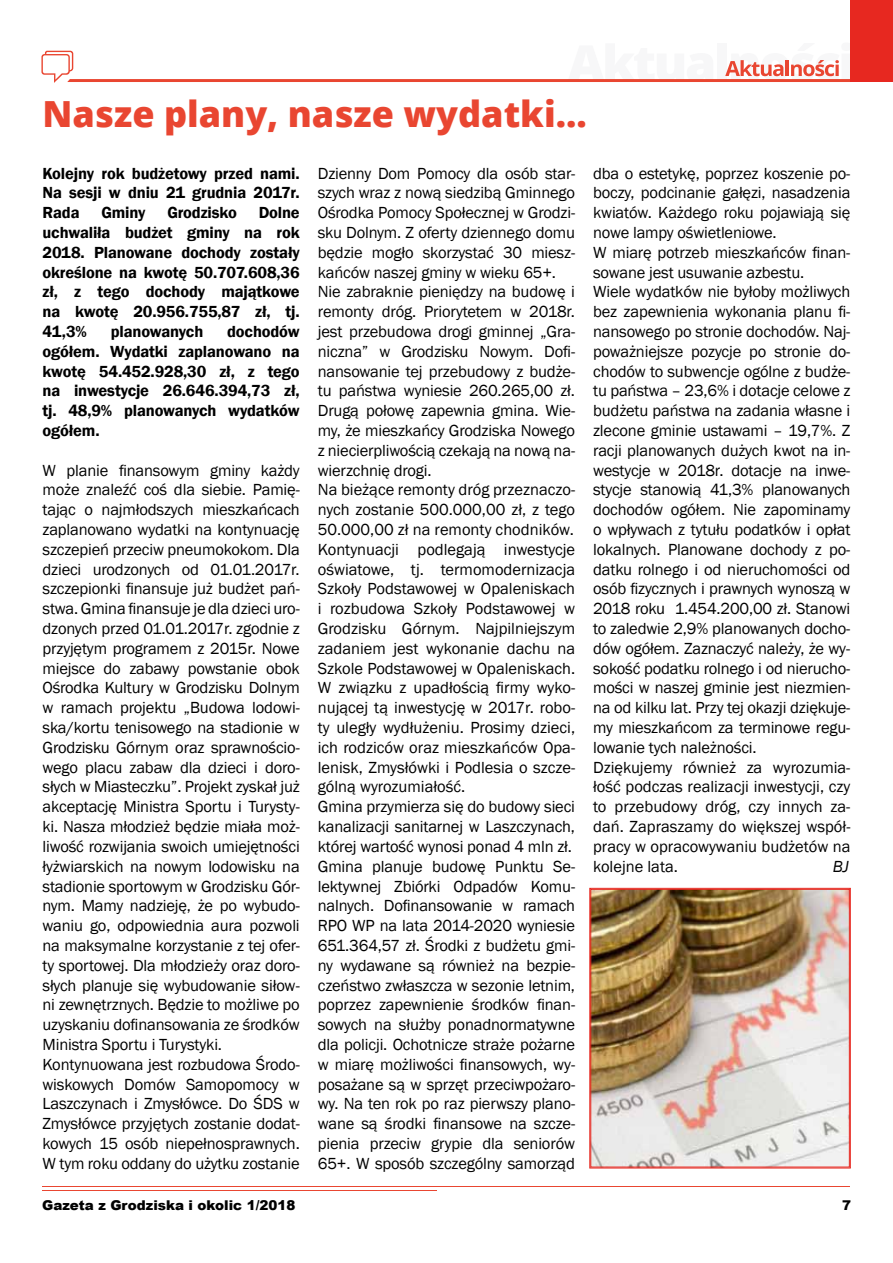
<style>
.page{position:relative;width:893px;height:1263px;background:#fff}
.page>*{position:absolute;margin:0;border:0;box-sizing:border-box;transform-origin:0 0}
.t1{font:800 36px "Open Sans";color:#e94631}
.t2{font:16.5px/19.8px "Franklin Gothic";letter-spacing:-.01em;color:#000}
.t3{font:600 16.5px/19.8px "Franklin Gothic";letter-spacing:-.01em;color:#000;text-align:justify}
.t4{font:italic 16.5px "Franklin Gothic";color:#000}
.t5{font:900 13.5px "Arial";color:#000}
</style>
<div class="page">
<hr style="left:42px;top:1186px;width:808px;height:1px;background:#e94631">
<hr style="left:42px;top:1190px;width:394px;height:1px;background:#e94631">
<svg style="left:41px;top:50px;width:809px;height:33px"></svg>
<div style="left:850px;top:0;width:43px;height:82px;background:#e72820"></div>
<img style="left:589px;top:888px;width:262px;height:280px">
<div style="left:590px;top:889px;width:260px;height:278px;border:1px solid #e72820"></div>
<h1 class="t1" style="left:43px;top:87px;width:546px">Nasze plany, nasze wydatki...</h1>
<p class="t3" style="left:43px;top:163px;width:259px">Kolejny rok budżetowy przed nami.<br>Na sesji w dniu 21 grudnia 2017r.<br>Rada</p>
<p class="t3" style="left:101px;top:203px;width:46px">Gminy</p>
<p class="t3" style="left:167px;top:203px;width:71px">Grodzisko</p>
<p class="t3" style="left:43px;top:203px;width:259px;text-indent:216px">Dolne uchwaliła budżet gminy na rok 2018. Planowane dochody zostały określone na kwotę 50.707.608,36 zł, z tego dochody majątkowe na kwotę 20.956.755,87 zł, tj.<br>41,3%</p>
<p class="t3" style="left:43px;top:322px;width:259px;text-indent:185px">dochodów ogółem. Wydatki zaplanowano na kwotę 54.452.928,30 zł, z tego na inwestycje 26.646.394,73 zł, tj. 48,9% planowanych wydatków ogółem.</p>
<p class="t2" style="left:43px;top:461px;width:259px">W planie finansowym gminy każdy może znaleźć coś dla siebie. Pamię&shy;tając o najmłodszych mieszkańcach zaplanowano wydatki na kontynuację szczepień przeciw pneumokokom. Dla dzieci urodzonych od 01.01.2017r. szczepionki finansuje już budżet pań&shy;stwa. Gmina finansuje je dla dzieci uro&shy;dzonych przed 01.01.2017r. zgodnie z przyjętym programem z 2015r. Nowe miejsce do zabawy powstanie obok Ośrodka Kultury w Grodzisku Dolnym w ramach projektu „Budowa lodowi&shy;ska/kortu tenisowego na stadionie w Grodzisku Górnym oraz sprawnościo&shy;wego placu zabaw dla dzieci i doro&shy;słych w Miasteczku”. Projekt zyskał już akceptację Ministra Sportu i Turysty&shy;ki. Nasza młodzież będzie miała moż&shy;liwość rozwijania swoich umiejętności łyżwiarskich na nowym lodowisku na stadionie sportowym w Grodzisku Gór&shy;nym. Mamy nadzieję, że po wybudo&shy;waniu go, odpowiednia aura pozwoli na maksymalne korzystanie z tej ofer&shy;ty sportowej. Dla młodzieży oraz doro&shy;słych planuje się wybudowanie siłow&shy;ni zewnętrznych. Będzie to możliwe po uzyskaniu dofinansowania ze środków Ministra Sportu i Turystyki.<br>Kontynuowana jest rozbudowa Środo&shy;wiskowych Domów Samopomocy w Laszczynach i Zmysłówce. Do ŚDS w Zmysłówce przyjętych zostanie dodat&shy;kowych 15 osób niepełnosprawnych.<br>W tym roku oddany do użytku zostanie</p>
<p class="t3" style="left:111px;top:322px;width:94px">planowanych</p>
<p class="t2" style="left:318px;top:164px;width:259px">Dzienny Dom Pomocy dla osób star&shy;szych wraz z nową siedzibą Gminnego Ośrodka Pomocy Społecznej w Grodzi&shy;sku Dolnym. Z oferty dziennego domu będzie mogło skorzystać 30 miesz&shy;kańców naszej gminy w wieku 65+.<br>Nie zabraknie pieniędzy na budowę i remonty dróg. Priorytetem w 2018r. jest przebudowa drogi gminnej „Gra&shy;niczna” w Grodzisku Nowym. Dofi&shy;nansowanie tej przebudowy z budże&shy;tu państwa wyniesie 260.265,00 zł.<br>Drugą połowę zapewnia gmina. Wie&shy;my, że mieszkańcy Grodziska Nowego z niecierpliwością czekają na nową na&shy;wierzchnię drogi.<br>Na bieżące remonty dróg przeznaczo&shy;nych zostanie 500.000,00 zł, z tego 50.000,00 zł na remonty chodników.<br>Kontynuacji podlegają inwestycje oświatowe, tj. termomodernizacja Szkoły Podstawowej w Opaleniskach i rozbudowa Szkoły Podstawowej w Grodzisku Górnym. Najpilniejszym zadaniem jest wykonanie dachu na Szkole Podstawowej w Opaleniskach.<br>W związku z upadłością firmy wyko&shy;nującej tą inwestycję w 2017r. robo&shy;ty uległy wydłużeniu. Prosimy dzieci, ich rodziców oraz mieszkańców Opa&shy;lenisk, Zmysłówki i Podlesia o szcze&shy;gólną wyrozumiałość.<br>Gmina przymierza się do budowy sieci kanalizacji sanitarnej w Laszczynach, której wartość wynosi ponad 4 mln zł.<br>Gmina planuje budowę Punktu Se&shy;lektywnej Zbiórki Odpadów Komu&shy;nalnych. Dofinansowanie w ramach RPO WP na lata 2014-2020 wyniesie 651.364,57 zł. Środki z budżetu gmi&shy;ny wydawane są również na bezpie&shy;czeństwo zwłaszcza w sezonie letnim, poprzez zapewnienie środków finan&shy;sowych na służby ponadnormatywne dla policji. Ochotnicze straże pożarne w miarę możliwości finansowych, wy&shy;posażane są w sprzęt przeciwpożaro&shy;wy. Na ten rok po raz pierwszy plano&shy;wane są środki finansowe na szcze&shy;pienia przeciw grypie dla seniorów 65+. W sposób szczególny samorząd</p>
<p class="t2" style="left:593px;top:164px;width:259px">dba o estetykę, poprzez koszenie po&shy;boczy, podcinanie gałęzi, nasadzenia kwiatów. Każdego roku pojawiają się nowe lampy oświetleniowe.<br>W miarę potrzeb mieszkańców finan&shy;sowane jest usuwanie azbestu.<br>Wiele wydatków nie byłoby możliwych bez zapewnienia wykonania planu fi&shy;nansowego po stronie dochodów. Naj&shy;poważniejsze pozycje po stronie do&shy;chodów to subwencje ogólne z budże&shy;tu państwa – 23,6% i dotacje celowe z budżetu państwa na zadania własne i zlecone gminie ustawami – 19,7%. Z racji planowanych dużych kwot na in&shy;westycje w 2018r. dotacje na inwe&shy;stycje stanowią 41,3% planowanych dochodów ogółem. Nie zapominamy o wpływach z tytułu podatków i opłat lokalnych. Planowane dochody z po&shy;datku rolnego i od nieruchomości od osób fizycznych i prawnych wynoszą w 2018 roku 1.454.200,00 zł. Stanowi to zaledwie 2,9% planowanych docho&shy;dów ogółem. Zaznaczyć należy, że wy&shy;sokość podatku rolnego i od nierucho&shy;mości w naszej gminie jest niezmien&shy;na od kilku lat. Przy tej okazji dziękuje&shy;my mieszkańcom za terminowe regu&shy;lowanie tych należności.<br>Dziękujemy również za wyrozumia&shy;łość podczas realizacji inwestycji, czy to przebudowy dróg, czy innych za&shy;dań. Zapraszamy do większej współ&shy;pracy w opracowywaniu budżetów na kolejne lata.</p>
<p class="t4" style="left:833px;top:856px;width:18px">BJ</p>
<p class="t5" style="left:42px;top:1196px;width:255px">Gazeta z Grodziska i okolic 1/2018</p>
<p class="t5" style="left:842px;top:1195px;width:11px">7</p>
</div>
